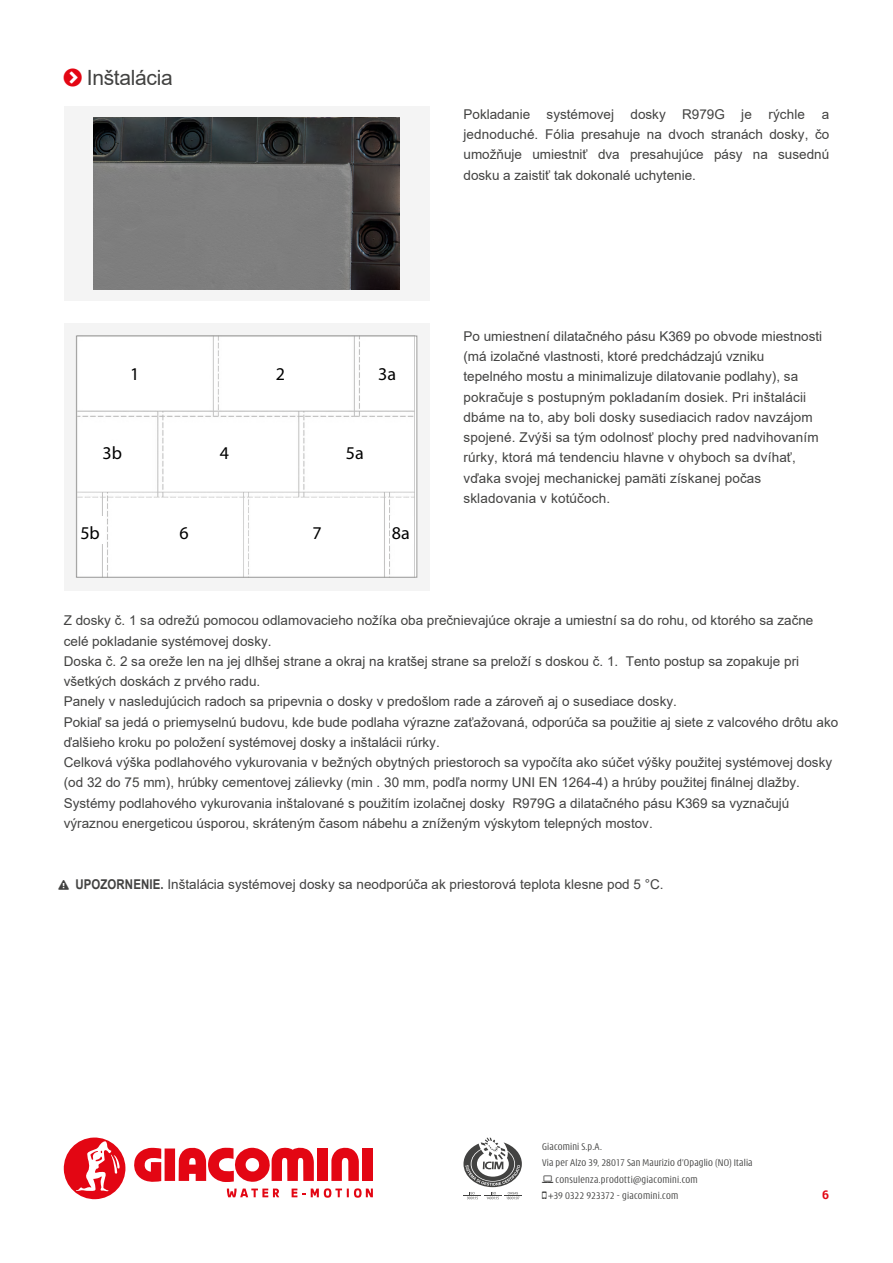
<style>
.page{position:relative;width:893px;height:1263px;background:#fff}
.page>*{position:absolute;margin:0;border:0;box-sizing:border-box;transform-origin:0 0}
.t1{font:21px "Arial";letter-spacing:-.015em;color:#424241}
.t2{font:18px "Myriad";color:#000}
.t3{font:13.5px/20.2px "Arial";color:#424241}
.t4{font:700 12px "Roboto";color:#e30613}
.t5{font:300 condensed 10.5px "Modena";letter-spacing:.02em;color:#424241}
.s1{font-weight:700}
</style>
<div class="page">
<svg style="left:134px;top:1148px;width:27px;height:34px"></svg>
<div style="left:165px;top:1148px;width:10px;height:33px;background:#e30613"></div>
<div style="left:317px;top:1148px;width:11px;height:33px;background:#e30613"></div>
<svg style="left:331px;top:1147px;width:28px;height:34px"></svg>
<div style="left:362px;top:1148px;width:11px;height:33px;background:#e30613"></div>
<svg style="left:179px;top:1147px;width:135px;height:35px"></svg>
<svg style="left:292px;top:1188px;width:13px;height:9px"></svg>
<svg style="left:311px;top:1188px;width:62px;height:10px"></svg>
<svg style="left:227px;top:1188px;width:52px;height:9px"></svg>
<svg style="left:64px;top:1137px;width:62px;height:62px"></svg>
<svg style="left:463px;top:1137px;width:59px;height:62px"></svg>
<div style="left:64px;top:106px;width:365px;height:195px;background:#f4f4f4"></div>
<img style="left:93px;top:118px;width:307px;height:171px">
<div style="left:64px;top:323px;width:365px;height:267px;background:#f4f4f4"></div>
<svg style="left:76px;top:335px;width:341px;height:243px"></svg>
<h1 class="t1" style="left:87px;top:63px;width:88px">Inštalácia</h1>
<p class="t3" style="left:463px;top:104px;width:367px;text-align:justify">Pokladanie systémovej dosky R979G je rýchle a jednoduché. Fólia presahuje na dvoch stranách dosky, čo umožňuje umiestniť dva presahujúce pásy na susednú dosku a zaistiť tak dokonalé uchytenie.</p>
<h2 class="t2" style="left:130px;top:365px;width:11px">1</h2>
<h2 class="t2" style="left:276px;top:365px;width:11px">2</h2>
<h2 class="t2" style="left:378px;top:365px;width:19px">3a</h2>
<h2 class="t2" style="left:103px;top:444px;width:21px">3b</h2>
<h2 class="t2" style="left:220px;top:444px;width:11px">4</h2>
<h2 class="t2" style="left:346px;top:444px;width:19px">5a</h2>
<h2 class="t2" style="left:80px;top:524px;width:21px">5b</h2>
<h2 class="t2" style="left:179px;top:524px;width:11px">6</h2>
<h2 class="t2" style="left:312px;top:524px;width:11px">7</h2>
<h2 class="t2" style="left:392px;top:524px;width:19px">8a</h2>
<p class="t3" style="left:463px;top:326px;width:360px">Po umiestnení dilatačného pásu K369 po obvode miestnosti (má izolačné vlastnosti, ktoré predchádzajú vzniku tepelného mostu a minimalizuje dilatovanie podlahy), sa pokračuje s postupným pokladaním dosiek. Pri inštalácii dbáme na to, aby boli dosky susediacich radov navzájom spojené. Zvýši sa tým odolnosť plochy pred nadvihovaním rúrky, ktorá má tendenciu hlavne v ohyboch sa dvíhať, vďaka svojej mechanickej pamäti získanej počas skladovania v kotúčoch.</p>
<p class="t3" style="left:64px;top:610px;width:776px">Z dosky č. 1 sa odrežú pomocou odlamovacieho nožíka oba prečnievajúce okraje a umiestní sa do rohu, od ktorého sa začne celé pokladanie systémovej dosky.<br>Doska č. 2 sa oreže len na jej dlhšej strane a okraj na kratšej strane sa preloží s doskou č. 1. Tento postup sa zopakuje pri všetkých doskách z prvého radu.<br>Panely v nasledujúcich radoch sa pripevnia o dosky v predošlom rade a zároveň aj o susediace dosky.<br>Pokiaľ sa jedá o priemyselnú budovu, kde bude podlaha výrazne zaťažovaná, odporúča sa použitie aj siete z valcového drôtu ako ďalšieho kroku po položení systémovej dosky a inštalácii rúrky.<br>Celková výška podlahového vykurovania v bežných obytných priestoroch sa vypočíta ako súčet výšky použitej systémovej dosky (od 32 do 75 mm), hrúbky cementovej zálievky (min . 30 mm, podľa normy UNI EN 1264-4) a hrúby použitej finálnej dlažby.<br>Systémy podlahového vykurovania inštalované s použitím izolačnej dosky R979G a dilatačného pásu K369 sa vyznačujú výraznou energeticou úsporou, skráteným časom nábehu a zníženým výskytom telepných mostov.</p>
<p class="t3" style="left:58px;top:874px;width:607px">❑ <span class="s1">UPOZORNENIE.</span> Inštalácia systémovej dosky sa neodporúča ak priestorová teplota klesne pod 5 °C.</p>
<p class="t5" style="left:542px;top:1141px;width:61px">Giacomini S.p.A.</p>
<p class="t5" style="left:542px;top:1158px;width:212px">Via per Alzo 39, 28017 San Maurizio d’Opaglio (NO) Italia</p>
<p class="t5" style="left:556px;top:1174px;width:144px">consulenza.prodotti@giacomini.com</p>
<p class="t5" style="left:549px;top:1191px;width:131px">+39 0322 923372 - giacomini.com</p>
<p class="t4" style="left:822px;top:1186px;width:8px">6</p>
</div>
